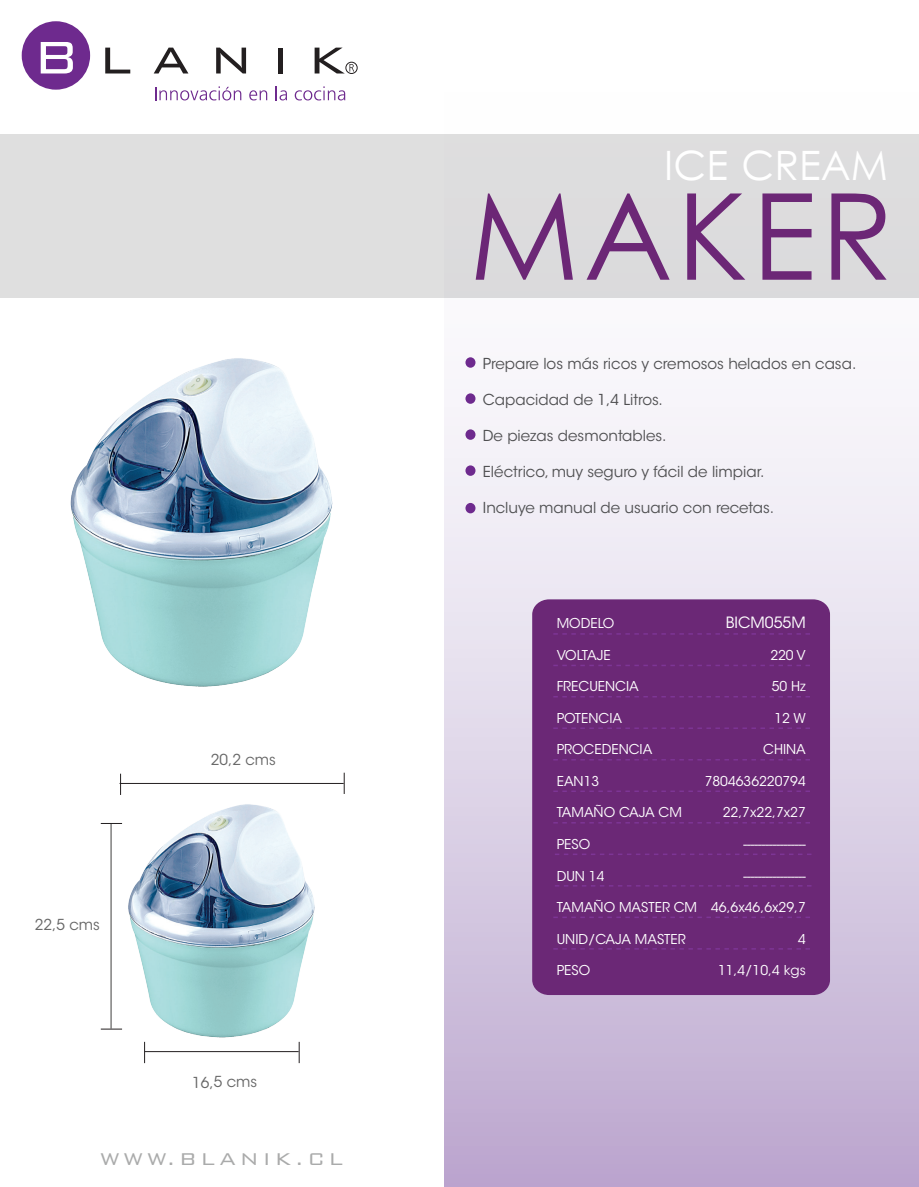
<style>
.page{position:relative;width:919px;height:1187px;background:#fff}
.page>*{position:absolute;margin:0;border:0;box-sizing:border-box;transform-origin:0 0}
.t1{font:120px "Levenim";letter-spacing:.035em;color:#6c2776}
.t2{font:40.5px "Levenim";color:#fff}
.t3{font:300 22.8px "Bank Gothic BT";letter-spacing:.165em;color:#aaabab}
.t4{font:15.45px "ITC Avant Garde Std";color:#fff}
.t5{font:15px "ITC Avant Garde Std";color:#4f4f51}
.t6{font:15px "ITC Avant Garde Std";letter-spacing:-.01em;color:#666}
.t7{font:13.5px "ITC Avant Garde Std";color:#fff}
.t8{font:13.5px "ITC Avant Garde Std";letter-spacing:-.025em;color:#fff}
</style>
<div class="page">
<svg style="left:444px;top:297px;width:474px;height:889px"></svg>
<div style="left:22px;top:21px;width:68px;height:69px;background:#6e2a8e;border-radius:50%"></div>
<svg style="left:41px;top:42px;width:32px;height:31px"></svg>
<svg style="left:105px;top:48px;width:25px;height:25px"></svg>
<svg style="left:154px;top:48px;width:34px;height:25px"></svg>
<svg style="left:216px;top:48px;width:30px;height:25px"></svg>
<div style="left:278px;top:48px;width:5px;height:25px;background:#231f20"></div>
<svg style="left:155px;top:86px;width:86px;height:14px"></svg>
<svg style="left:249px;top:90px;width:18px;height:10px"></svg>
<svg style="left:276px;top:86px;width:11px;height:14px"></svg>
<svg style="left:295px;top:86px;width:50px;height:14px"></svg>
<svg style="left:314px;top:48px;width:40px;height:25px"></svg>
<div style="left:345px;top:62px;width:12px;height:12px;border:1px solid #231f20;border-radius:50%"></div>
<div style="left:0;top:134px;width:918px;height:163px;background:#dedede"></div>
<div style="left:465px;top:357px;width:10px;height:11px;background:#6e2a8e;border-radius:50%"></div>
<div style="left:465px;top:393px;width:10px;height:11px;background:#6e2a8e;border-radius:50%"></div>
<div style="left:465px;top:429px;width:10px;height:11px;background:#6e2a8e;border-radius:50%"></div>
<div style="left:465px;top:465px;width:10px;height:11px;background:#6e2a8e;border-radius:50%"></div>
<div style="left:465px;top:503px;width:10px;height:10px;background:#6e2a8e;border-radius:50%"></div>
<div style="left:532px;top:599px;width:298px;height:395px;background:#6b2876"></div>
<svg style="left:553px;top:633px;width:256px;height:1px"></svg>
<svg style="left:553px;top:664px;width:256px;height:2px"></svg>
<svg style="left:553px;top:696px;width:256px;height:1px"></svg>
<svg style="left:553px;top:727px;width:256px;height:2px"></svg>
<svg style="left:553px;top:759px;width:256px;height:1px"></svg>
<svg style="left:553px;top:790px;width:256px;height:2px"></svg>
<svg style="left:553px;top:822px;width:256px;height:1px"></svg>
<svg style="left:554px;top:853px;width:257px;height:2px"></svg>
<svg style="left:554px;top:885px;width:257px;height:1px"></svg>
<svg style="left:553px;top:916px;width:256px;height:2px"></svg>
<svg style="left:553px;top:948px;width:256px;height:1px"></svg>
<hr style="left:111px;top:823px;width:1px;height:205px;background:#403f3e">
<hr style="left:120px;top:783px;width:224px;height:1px;background:#231f20">
<hr style="left:144px;top:1051px;width:154px;height:1px;background:#231f20">
<svg style="left:101px;top:823px;width:17px;height:1px"></svg>
<svg style="left:101px;top:1028px;width:17px;height:1px"></svg>
<svg style="left:120px;top:773px;width:1px;height:14px"></svg>
<svg style="left:344px;top:772px;width:1px;height:22px"></svg>
<svg style="left:144px;top:1048px;width:1px;height:15px"></svg>
<svg style="left:299px;top:1048px;width:1px;height:15px"></svg>
<img style="left:70px;top:358px;width:263px;height:329px">
<img style="left:118px;top:787px;width:197px;height:261px">
<p class="t6" style="left:35px;top:915px;width:67px">22,5 cms</p>
<p class="t6" style="left:211px;top:750px;width:67px">20,2 cms</p>
<p class="t6" style="left:192px;top:1072px;width:67px">16,5 cms</p>
<h3 class="t3" style="left:100px;top:1146px;width:244px">WWW.BLANIK.CL</h3>
<h2 class="t2" style="left:664px;top:142px;width:225px">ICE CREAM</h2>
<h1 class="t1" style="left:469px;top:166px;width:425px">MAKER</h1>
<p class="t5" style="left:483px;top:354px;width:375px">Prepare los más ricos y cremosos helados en casa.</p>
<p class="t5" style="left:483px;top:390px;width:182px">Capacidad de 1,4 Litros.</p>
<p class="t5" style="left:483px;top:426px;width:185px">De piezas desmontables.</p>
<p class="t5" style="left:483px;top:462px;width:283px">Eléctrico, muy seguro y fácil de limpiar.</p>
<p class="t5" style="left:483px;top:498px;width:293px">Incluye manual de usuario con recetas.</p>
<p class="t7" style="left:556px;top:615px;width:59px">MODELO</p>
<p class="t8" style="left:556px;top:646px;width:55px">VOLTAJE</p>
<p class="t7" style="left:556px;top:678px;width:84px">FRECUENCIA</p>
<p class="t7" style="left:556px;top:709px;width:67px">POTENCIA</p>
<p class="t7" style="left:556px;top:741px;width:97px">PROCEDENCIA</p>
<p class="t7" style="left:556px;top:772px;width:44px">EAN13</p>
<p class="t7" style="left:556px;top:804px;width:127px">TAMAÑO CAJA CM</p>
<p class="t7" style="left:556px;top:835px;width:35px">PESO</p>
<p class="t7" style="left:556px;top:867px;width:49px">DUN 14</p>
<p class="t7" style="left:556px;top:898px;width:142px">TAMAÑO MASTER CM</p>
<p class="t7" style="left:556px;top:930px;width:130px">UNID/CAJA MASTER</p>
<p class="t7" style="left:556px;top:961px;width:35px">PESO</p>
<p class="t4" style="left:725px;top:613px;width:82px">BICM055M</p>
<p class="t7" style="left:770px;top:646px;width:37px">220 V</p>
<p class="t7" style="left:771px;top:678px;width:36px">50 Hz</p>
<p class="t7" style="left:774px;top:709px;width:33px">12 W</p>
<p class="t7" style="left:763px;top:741px;width:44px">CHINA</p>
<p class="t7" style="left:704px;top:772px;width:103px">7804636220794</p>
<p class="t7" style="left:722px;top:804px;width:84px">22,7x22,7x27</p>
<p class="t7" style="left:743px;top:835px;width:64px">-----------------</p>
<p class="t7" style="left:743px;top:867px;width:64px">-----------------</p>
<p class="t7" style="left:711px;top:898px;width:96px">46,6x46,6x29,7</p>
<p class="t7" style="left:798px;top:930px;width:9px">4</p>
<p class="t7" style="left:718px;top:961px;width:89px">11,4/10,4 kgs</p>
</div>
